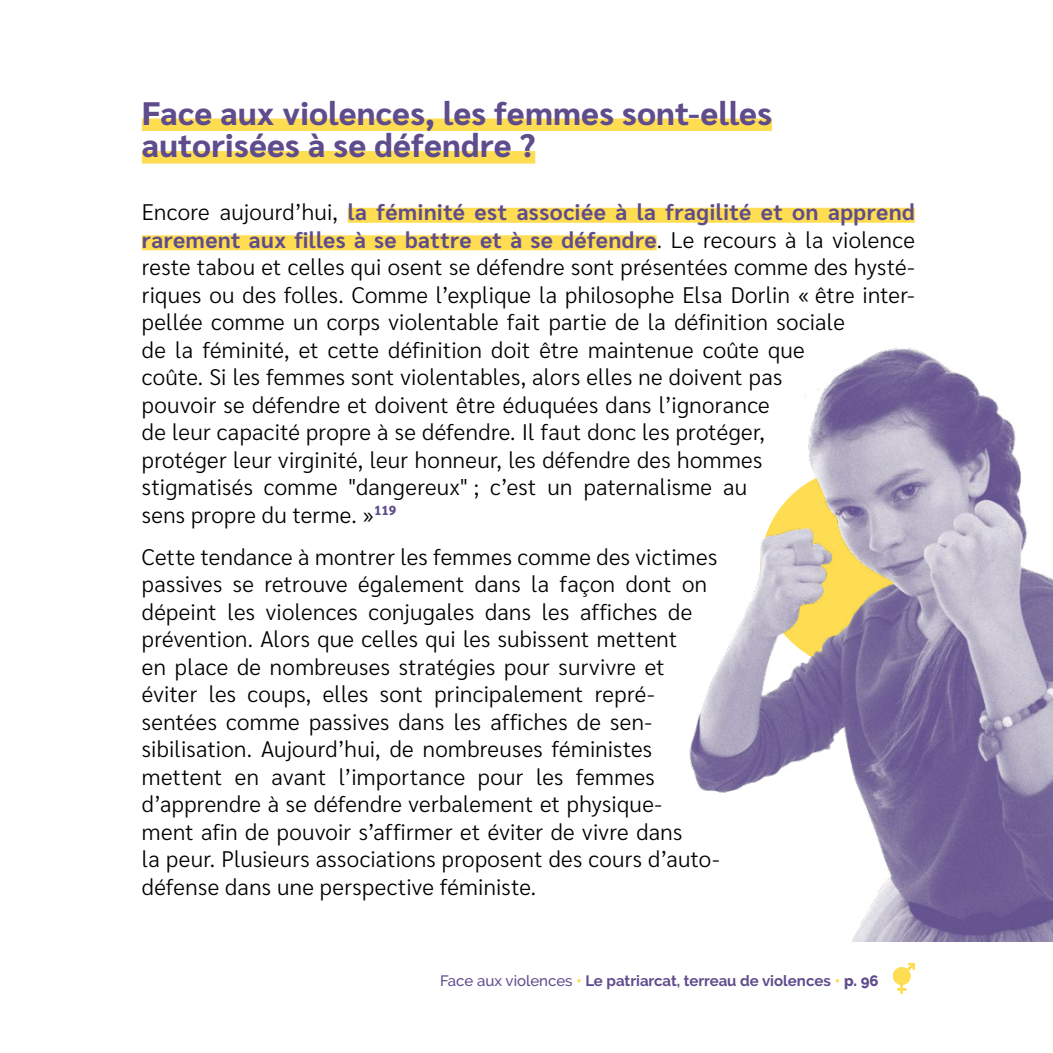
<style>
.page{position:relative;width:1053px;height:1053px;background:#fff}
.page>*{position:absolute;margin:0;border:0;box-sizing:border-box;transform-origin:0 0}
.t1{font:800 32.5px/32.5px "Sarabun";letter-spacing:.01em;color:#5f4c8c}
.t2{font:300 22.5px/27.5px "Sarabun";letter-spacing:.015em;color:#000}
.t3{font:700 15px "Raleway";color:#5f4c8c}
.s1{font-weight:700;color:#5f4c8c}
.s2{font-weight:500}
.s3{font-weight:800;color:#fedd52}
.s4{font-weight:800}
</style>
<div class="page">
<svg style="left:892px;top:962px;width:22px;height:31px"></svg>
<img style="left:689px;top:348px;width:363px;height:593px">
<div style="left:142px;top:118px;width:630px;height:13px;background:#fedd52"></div>
<div style="left:142px;top:151px;width:393px;height:12px;background:#fedd52"></div>
<div style="left:348px;top:208px;width:566px;height:15px;background:#fedd52"></div>
<div style="left:142px;top:235px;width:514px;height:15px;background:#fedd52"></div>
<h1 class="t1" style="left:142px;top:97px;width:631px">Face aux violences, les femmes sont-elles autorisées à se défendre ?</h1>
<p class="t2" style="left:142px;top:199px;width:774px">Encore aujourd’hui, <span class="s1">la féminité est associée à la fragilité et on apprend rarement aux filles à se battre et à se défendre</span>. Le recours à la violence reste tabou et celles qui osent se défendre sont présentées comme des hysté&shy;riques ou des folles. Comme l’explique la philosophe Elsa Dorlin « être inter&shy;pellée comme un corps violentable fait partie de la définition sociale<br>de la féminité, et cette définition doit être maintenue coûte que<br>coûte. Si les femmes sont violentables, alors elles ne doivent pas<br>pouvoir se défendre et doivent être éduquées dans l’ignorance<br>de leur capacité propre à se défendre. Il faut donc les protéger,<br>protéger leur virginité, leur honneur, les défendre des hommes<br>stigmatisés comme "dangereux" ; c’est un paternalisme au<br>sens propre du terme. »<sup>119</sup></p>
<p class="t2" style="left:142px;top:543px;width:579px">Cette tendance à montrer les femmes comme des victimes passives se retrouve également dans la façon dont on dépeint les violences conjugales dans les affiches de prévention. Alors que celles qui les subissent mettent<br>en place de nombreuses stratégies pour survivre et éviter les coups, elles sont principalement repré&shy;sentées comme passives dans les affiches de sen&shy;sibilisation. Aujourd’hui, de nombreuses féministes mettent en avant l’importance pour les femmes d’apprendre à se défendre verbalement et physique-<br>ment afin de pouvoir s’affirmer et éviter de vivre dans<br>la peur. Plusieurs associations proposent des cours d’auto&shy;défense dans une perspective féministe.</p>
<p class="t3" style="left:440px;top:971px;width:440px"><span class="s2">Face aux violences</span> <span class="s3">•</span> Le patriarcat, terreau de violences <span class="s3">•</span> <span class="s4">p. 96</span></p>
</div>
